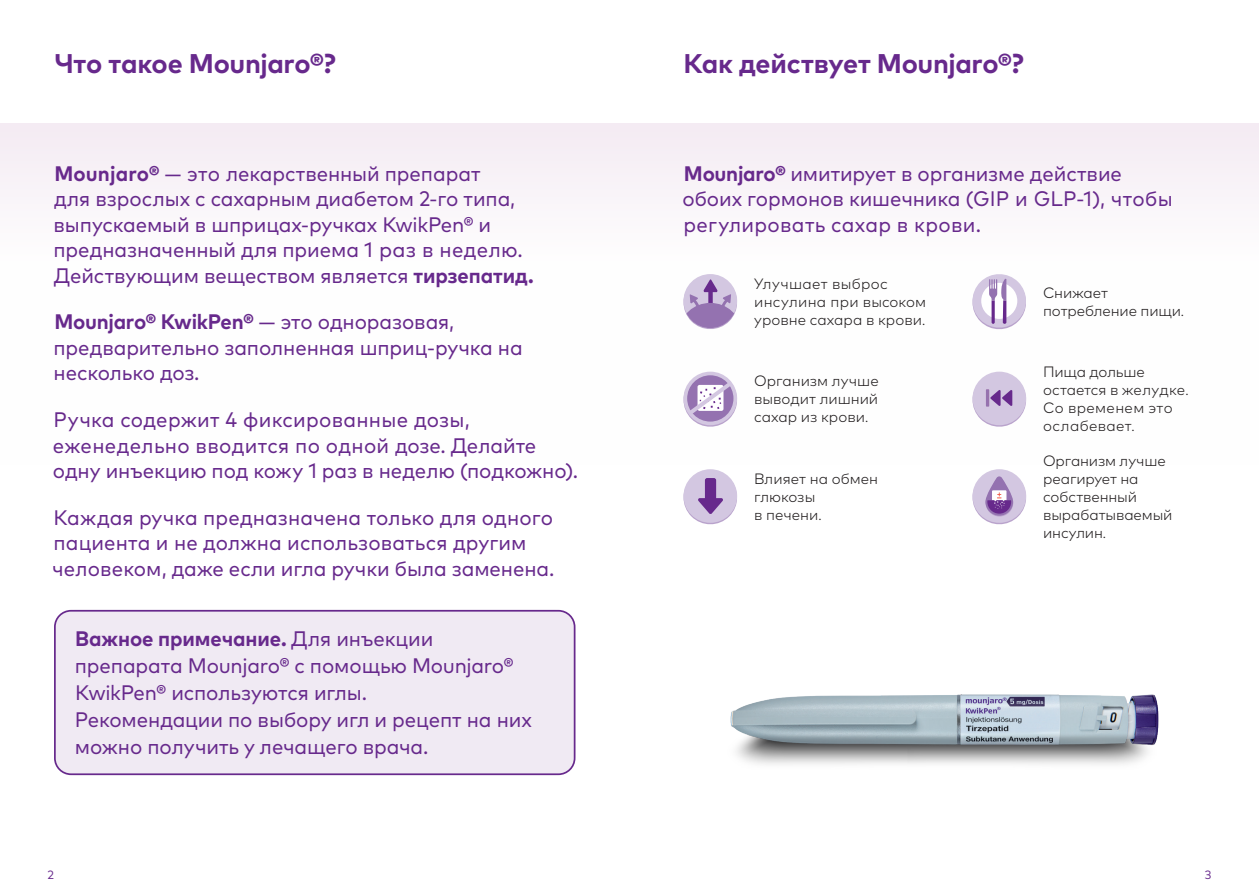
<style>
.page{position:relative;width:1259px;height:893px;background:#fff}
.page>*{position:absolute;margin:0;border:0;box-sizing:border-box;transform-origin:0 0}
.t1{font:700 27px "Mark W1 G";letter-spacing:-.015em;color:#67298c}
.t2{font:21px/25.5px "Mark W1 G";letter-spacing:-.005em;color:#67298c}
.t3{font:300 15px/18px "Mark W1 G";color:#231f20}
.t4{font:300 15px/18px "Mark W1 G";letter-spacing:.02em;color:#231f20}
.t5{font:12px "Mark W1 G";color:#67298c}
.s1{font-weight:700}
</style>
<div class="page">
<div style="left:0;top:123px;width:1259px;height:341px;background:linear-gradient(to right,#fcfafc,#fcfafb)"></div>
<svg style="left:972px;top:274px;width:54px;height:55px"></svg>
<svg style="left:972px;top:372px;width:54px;height:55px"></svg>
<div style="left:986px;top:390px;width:3px;height:16px;border:1px solid #9472b0"></div>
<svg style="left:683px;top:469px;width:54px;height:55px"></svg>
<svg style="left:683px;top:372px;width:54px;height:55px"></svg>
<svg style="left:683px;top:274px;width:54px;height:55px"></svg>
<svg style="left:972px;top:469px;width:54px;height:55px"></svg>
<div style="left:54px;top:610px;width:521px;height:165px;background:#f0eaf3;border-radius:21px"></div>
<div style="left:54px;top:610px;width:521px;height:165px;border:2px solid #67298c;border-radius:16px"></div>
<img style="left:730px;top:694px;width:429px;height:71px">
<p class="t1" style="left:54px;top:43px;width:283px">Что такое Mounjaro®?</p>
<p class="t1" style="left:683px;top:43px;width:342px">Как действует Mounjaro®?</p>
<p class="t2" style="left:54px;top:159px;width:482px"><span class="s1">Mounjaro®</span> — это лекарственный препарат<br>для взрослых с сахарным диабетом 2-го типа, выпускаемый в шприцах-ручках KwikPen® и предназначенный для приема 1 раз в неделю.<br>Действующим веществом является <span class="s1">тирзепатид.</span></p>
<p class="t2" style="left:54px;top:308px;width:471px"><span class="s1">Mounjaro® KwikPen®</span> — это одноразовая, предварительно заполненная шприц-ручка на несколько доз.</p>
<p class="t2" style="left:53px;top:406px;width:527px">Ручка содержит 4 фиксированные дозы, еженедельно вводится по одной дозе. Делайте одну инъекцию под кожу 1 раз в неделю (подкожно).</p>
<p class="t2" style="left:52px;top:503px;width:504px">Каждая ручка предназначена только для одного пациента и не должна использоваться другим человеком, даже если игла ручки была заменена.</p>
<p class="t2" style="left:75px;top:624px;width:458px;line-height:27px"><span class="s1">Важное примечание.</span> Для инъекции препарата Mounjaro® с помощью Mounjaro® KwikPen® используются иглы.<br>Рекомендации по выбору игл и рецепт на них можно получить у лечащего врача.</p>
<p class="t2" style="left:682px;top:159px;width:492px"><span class="s1">Mounjaro®</span> имитирует в организме действие обоих гормонов кишечника (GIP и GLP-1), чтобы регулировать сахар в крови.</p>
<p class="t3" style="left:754px;top:274px;width:173px">Улучшает выброс инсулина при высоком уровне сахара в крови.</p>
<p class="t3" style="left:754px;top:371px;width:126px;text-align:justify">Организм лучше выводит лишний сахар из крови.</p>
<p class="t3" style="left:754px;top:469px;width:125px">Влияет на обмен глюкозы<br>в печени.</p>
<p class="t3" style="left:1043px;top:283px;width:143px">Снижает потребление пищи.</p>
<p class="t4" style="left:1043px;top:362px;width:148px">Пища дольше остается в желудке.<br>Со временем это ослабевает.</p>
<p class="t3" style="left:1043px;top:451px;width:131px">Организм лучше реагирует на собственный вырабатываемый инсулин.</p>
<p class="t5" style="left:47px;top:865px;width:8px">2</p>
<p class="t5" style="left:1205px;top:865px;width:8px">3</p>
</div>
